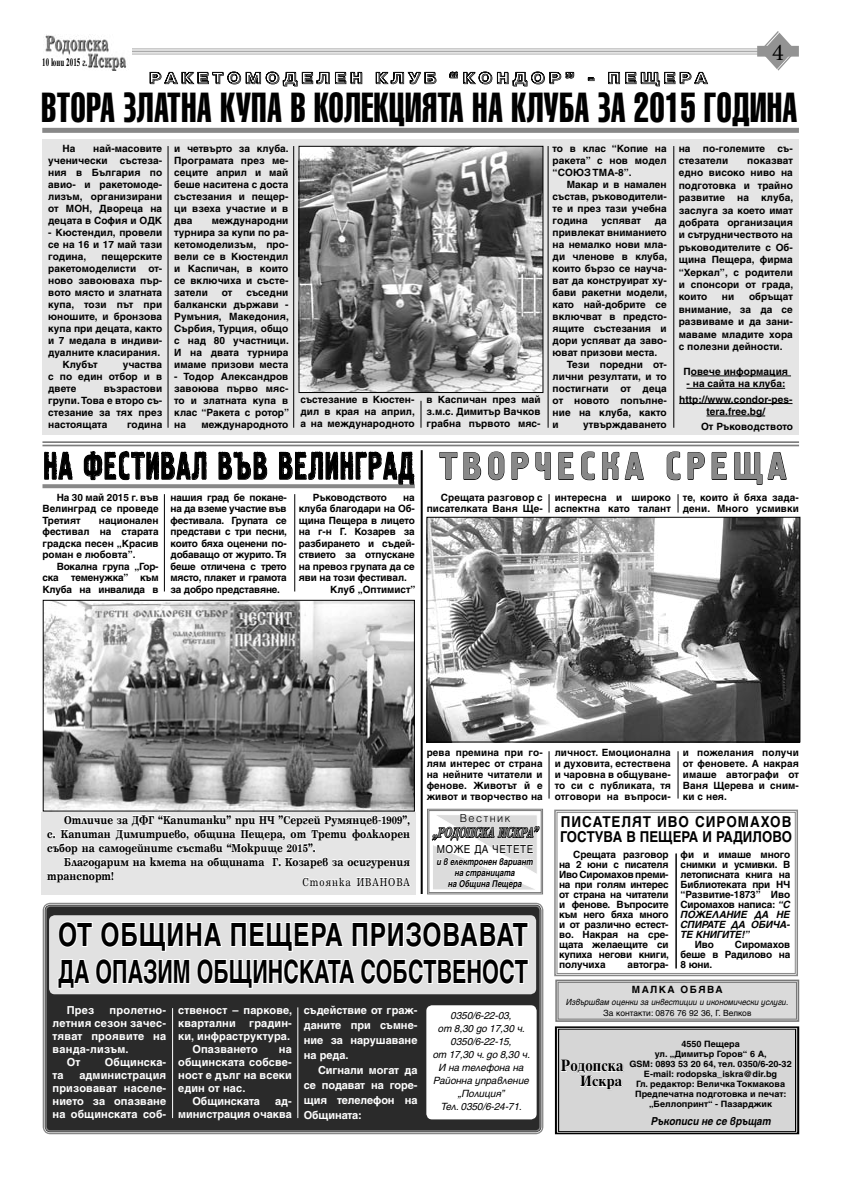
<style>
.page{position:relative;width:842px;height:1191px;background:#fff}
.page>*{position:absolute;margin:0;border:0;box-sizing:border-box;transform-origin:0 0}
.t1{font:41.2px "SP Helicon Compressed";letter-spacing:.02em;color:#000;scale:.78 1}
.t2{font:38.8px "Pollock C2";letter-spacing:.05em;color:#000;scale:.71 1}
.t3{font:38.8px "Pollock C1";letter-spacing:.15em;color:#888;scale:.94 1}
.t4{font:24px "Minion Pro";color:#000}
.t5{font:700 16px "Timok CYR";letter-spacing:.01em;color:#000;scale:.89 1}
.t6{font:700 14.9px "Pragmatica Shadow C";letter-spacing:.26em;color:#888;scale:1.13 1}
.t7{font:700 14.6px "Timok CYR";letter-spacing:.01em;color:#000}
.t8{font:italic 700 14.5px "Sentry";color:#747474;scale:.66 1}
.t9{font:700 11.8px/14px "Sentry";color:#000;text-align:justify;scale:.85 1}
.t10{font:11.8px "Sentry";letter-spacing:.09em;color:#000;scale:.85 1}
.t11{font:700 11.5px "Tempora Bg";letter-spacing:.01em;color:#000;scale:.61 1}
.t12{font:11px "SP Helicon Normal UKR";letter-spacing:.05em;color:#000;scale:.9 1}
.t13{font:11px "SP Helicon Light UKR";letter-spacing:.13em;color:#000}
.t14{font:700 10px "SP Helicon";color:#000}
.t15{font:700 8.7px "SP Helicon";color:#000;scale:1.04 1}
</style>
<div class="page">
<div style="left:42px;top:139px;width:756px;height:296px;background:#e5e5e5"></div>
<hr style="left:691px;top:376px;width:100px;height:1px;background:#000">
<hr style="left:679px;top:403px;width:113px;height:1px;background:#000">
<div style="left:42px;top:128px;width:757px;height:5px;background:#888"></div>
<hr style="left:43px;top:48px;width:715px;height:1px;background:#aaa">
<hr style="left:43px;top:51px;width:715px;height:1px;background:#aaa">
<hr style="left:43px;top:54px;width:715px;height:1px;background:#aaa">
<svg style="left:757px;top:32px;width:42px;height:39px"></svg>
<img style="left:43px;top:35px;width:89px;height:35px">
<img style="left:421px;top:148px;width:120px;height:243px">
<svg style="left:150px;top:72px;width:212px;height:15px"></svg>
<svg style="left:376px;top:72px;width:60px;height:13px"></svg>
<svg style="left:450px;top:72px;width:124px;height:14px"></svg>
<svg style="left:588px;top:78px;width:6px;height:3px"></svg>
<svg style="left:608px;top:72px;width:100px;height:14px"></svg>
<hr style="left:42px;top:445px;width:757px;height:1px;background:#7c7c7c">
<hr style="left:42px;top:441px;width:757px;height:2px;background:#7c7c7c">
<img style="left:45px;top:602px;width:368px;height:207px">
<div style="left:43px;top:600px;width:372px;height:211px;border:1px solid #000"></div>
<div style="left:42px;top:811px;width:374px;height:83px;background:#e5e5e5"></div>
<svg style="left:46px;top:799px;width:365px;height:87px"></svg>
<svg style="left:439px;top:451px;width:66px;height:30px"></svg>
<svg style="left:511px;top:452px;width:18px;height:28px"></svg>
<svg style="left:535px;top:452px;width:16px;height:28px"></svg>
<svg style="left:558px;top:452px;width:16px;height:28px"></svg>
<svg style="left:581px;top:451px;width:14px;height:30px"></svg>
<svg style="left:602px;top:451px;width:42px;height:29px"></svg>
<svg style="left:666px;top:451px;width:15px;height:30px"></svg>
<svg style="left:687px;top:452px;width:18px;height:28px"></svg>
<svg style="left:711px;top:452px;width:16px;height:28px"></svg>
<svg style="left:734px;top:452px;width:53px;height:33px"></svg>
<img style="left:429px;top:519px;width:369px;height:221px">
<div style="left:427px;top:517px;width:373px;height:225px;border:1px solid #000"></div>
<svg style="left:42px;top:902px;width:502px;height:231px;background:#aaa"></svg>
<svg style="left:45px;top:904px;width:496px;height:227px;background:#3f3f3f"></svg>
<hr style="left:421px;top:450px;width:2px;height:444px;background:#000">
<hr style="left:548px;top:146px;width:1px;height:282px;background:#000">
<hr style="left:673px;top:146px;width:1px;height:282px;background:#000">
<svg style="left:548px;top:494px;width:1px;height:18px"></svg>
<svg style="left:554px;top:809px;width:244px;height:168px"></svg>
<div style="left:557px;top:812px;width:238px;height:161px;border:1px solid #888"></div>
<hr style="left:548px;top:751px;width:1px;height:47px;background:#000">
<hr style="left:677px;top:751px;width:1px;height:47px;background:#000">
<hr style="left:676px;top:853px;width:1px;height:115px;background:#000">
<svg style="left:686px;top:375px;width:101px;height:14px"></svg>
<svg style="left:677px;top:494px;width:2px;height:19px"></svg>
<svg style="left:427px;top:808px;width:116px;height:86px"></svg>
<svg style="left:561px;top:816px;width:230px;height:28px"></svg>
<svg style="left:559px;top:850px;width:109px;height:120px"></svg>
<svg style="left:680px;top:403px;width:112px;height:14px"></svg>
<svg style="left:554px;top:979px;width:246px;height:156px;background:#cecece"></svg>
<svg style="left:43px;top:145px;width:378px;height:450px"></svg>
<svg style="left:49px;top:911px;width:488px;height:209px"></svg>
<svg style="left:681px;top:850px;width:109px;height:118px"></svg>
<p class="t11" style="left:42px;top:55px;width:75px">10 юни 2015 г.</p>
<p class="t4" style="left:772px;top:38px;width:13px">4</p>
<p class="t6" style="left:149px;top:70px;width:495px">РАКЕТОМОДЕЛЕН КЛУБ “КОНДОР” - ПЕЩЕРА</p>
<p class="t1" style="left:41px;top:86px;width:971px">ВТОРА ЗЛАТНА КУПА В КОЛЕКЦИЯТА НА КЛУБА ЗА 2015 ГОДИНА</p>
<p class="t2" style="left:44px;top:444px;width:523px">НА ФЕСТИВАЛ ВЪВ ВЕЛИНГРАД</p>
<p class="t14" style="left:739px;top:393px;width:26px">□■ □</p>
<p class="t3" style="left:440px;top:444px;width:370px">ТВОРЧЕСКА СРЕЩА</p>
<p class="t9" style="left:47px;top:812px;width:428px;text-indent:17px">Отличие за ДФГ “Капитанки” при НЧ ”Сергей Румянцев-1909”, с. Капитан Димитриево, община Пещера, от Трети фолклорен събор на самодейните състави “Мокрище 2015”.</p>
<p class="t9" style="left:47px;top:854px;width:428px;text-indent:17px">Благодарим на кмета на общината Г. Козарев за осигурения транспорт!</p>
<p class="t10" style="left:302px;top:874px;width:128px">Стоянка ИВАНОВА</p>
<p class="t13" style="left:460px;top:812px;width:52px">Вестник</p>
<p class="t8" style="left:433px;top:824px;width:166px">„РОДОПСКА ИСКРА”</p>
<p class="t12" style="left:437px;top:842px;width:109px">МОЖЕ ДА ЧЕТЕТЕ</p>
<p class="t5" style="left:561px;top:1056px;width:72px">Родопска</p>
<p class="t7" style="left:580px;top:1072px;width:44px">Искра</p>
<p class="t15" style="left:669px;top:1068px;width:38px">● □□▲</p>
</div>
